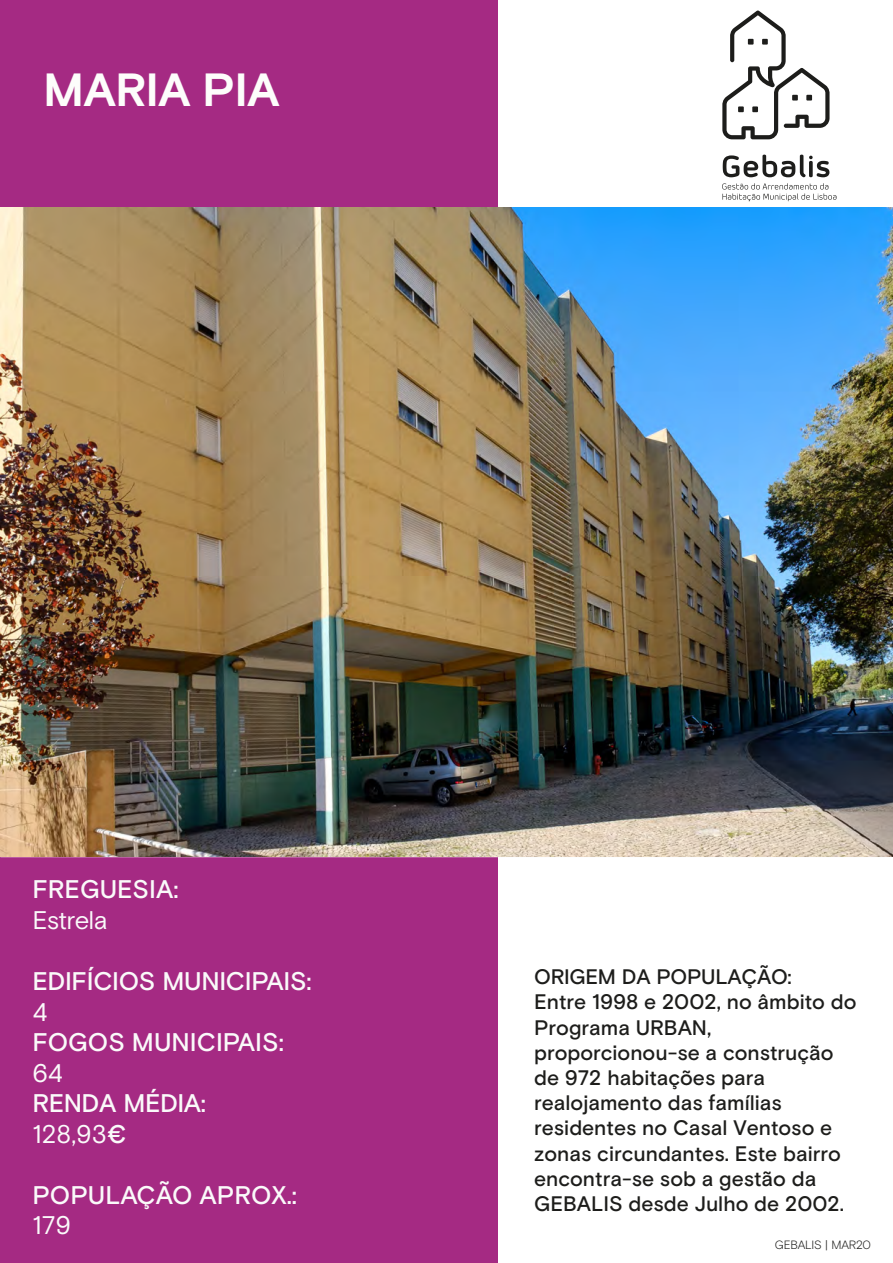
<style>
.page{position:relative;width:893px;height:1263px;background:#fff}
.page>*{position:absolute;margin:0;border:0;box-sizing:border-box;transform-origin:0 0}
.t1{font:700 46.5px "Basis Grotesque Pro";letter-spacing:-.015em;color:#fdfdfb}
.t2{font:500 25.5px/31px "Basis Grotesque Pro";color:#fafafa}
.t3{font:25.5px "Basis Grotesque Pro";letter-spacing:-.03em;color:#fafafa}
.t4{font:500 21px/25.2px "Basis Grotesque Pro";color:#1d1d1b}
.t5{font:300 12px "Basis Grotesque Pro";letter-spacing:-.015em;color:#1d1d1b}
.s1{font-weight:400}
</style>
<div class="page">
<div style="left:0;top:0;width:498px;height:1263px;background:#a52a83"></div>
<svg style="left:722px;top:11px;width:108px;height:128px"></svg>
<svg style="left:723px;top:155px;width:106px;height:22px"></svg>
<svg style="left:722px;top:183px;width:114px;height:18px"></svg>
<img style="left:1px;top:207px;width:892px;height:649px">
<h1 class="t1" style="left:44px;top:62px;width:237px">MARIA PIA</h1>
<p class="t2" style="left:32px;top:873px;width:148px">FREGUESIA:</p>
<p class="t3" style="left:32px;top:905px;width:77px">Estrela</p>
<p class="t2" style="left:32px;top:965px;width:281px">EDIFÍCIOS MUNICIPAIS:</p>
<p class="t3" style="left:32px;top:997px;width:17px">4</p>
<p class="t2" style="left:32px;top:1026px;width:253px">FOGOS MUNICIPAIS:</p>
<p class="t3" style="left:32px;top:1058px;width:32px">64</p>
<p class="t2" style="left:32px;top:1087px;width:175px">RENDA MÉDIA:<br><span class="s1">128,93</span>€</p>
<p class="t2" style="left:32px;top:1179px;width:266px">POPULAÇÃO APROX.:</p>
<p class="t3" style="left:32px;top:1210px;width:40px">179</p>
<p class="t4" style="left:534px;top:964px;width:324px">ORIGEM DA POPULAÇÃO:<br>Entre 1998 e 2002, no âmbito do<br>Programa URBAN, proporcionou-se a construção de 972 habitações para realojamento das famílias residentes no Casal Ventoso e zonas circundantes. Este bairro encontra-se sob a gestão da<br>GEBALIS desde Julho de 2002.</p>
<p class="t5" style="left:775px;top:1238px;width:98px">GEBALIS | MAR20</p>
</div>
